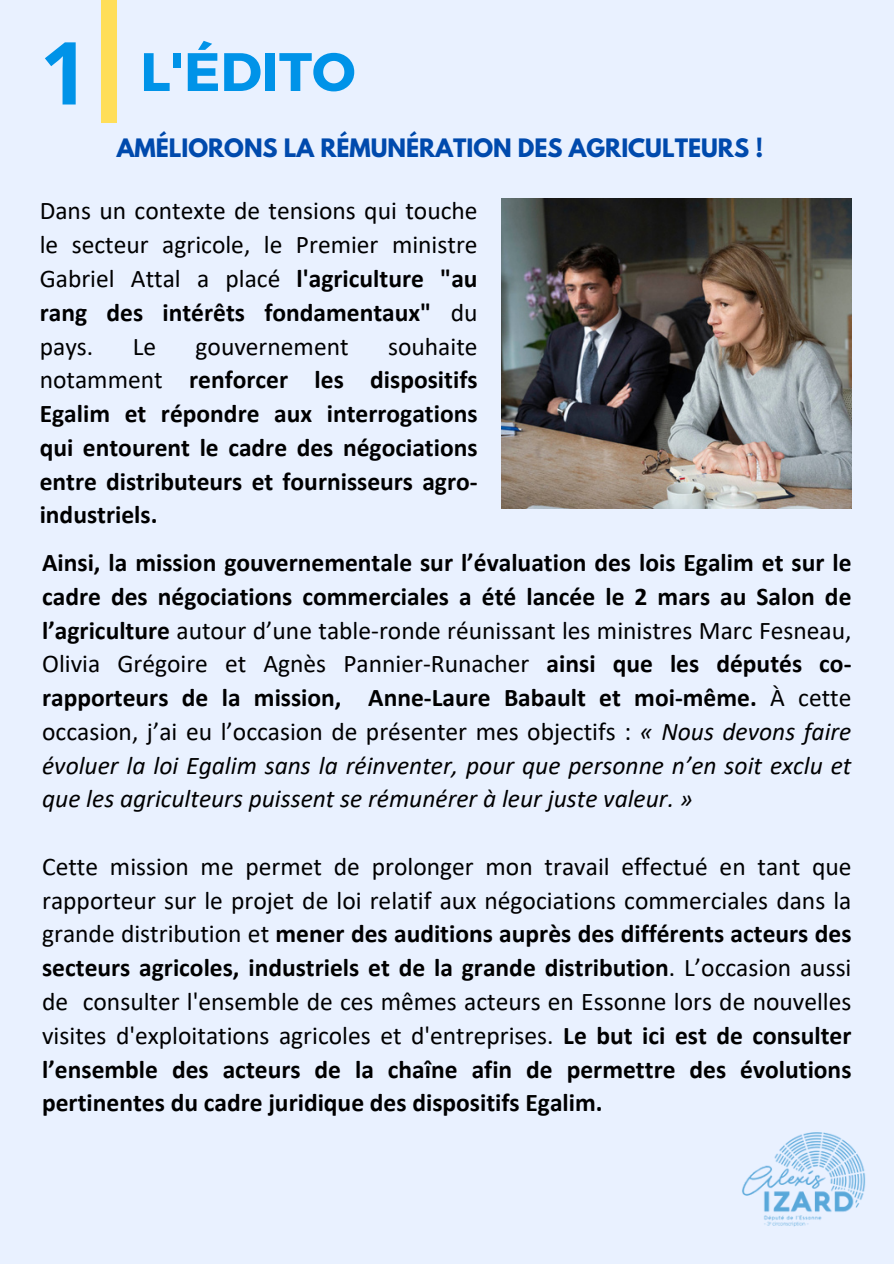
<style>
.page{position:relative;width:894px;height:1264px;background:#fff}
.page>*{position:absolute;margin:0;border:0;box-sizing:border-box;transform-origin:0 0}
.t1{font:700 87px "Open Sans";color:#0093e8}
.t2{font:700 54px "Montserrat";color:#0093e8}
.t3{font:700 25.5px/33.8px "Calibri";color:#000;text-align:justify}
.t4{font:25.5px/33.8px "Calibri";color:#000;text-align:justify}
.t5{font:700 22.5px "League Spartan";color:#004aad}
.s1{font-weight:700}
.s2{font-weight:400}
.s3{font-weight:400;font-style:italic}
</style>
<div class="page">
<div style="left:0;top:0;width:893px;height:1263px;background:#e9f1ff"></div>
<img style="left:742px;top:1132px;width:124px;height:95px">
<div style="left:102px;top:0;width:15px;height:123px;background:#ffde59"></div>
<img style="left:501px;top:199px;width:350px;height:309px">
<h2 class="t1" style="left:40px;top:12px;width:51px">1</h2>
<h2 class="t2" style="left:140px;top:37px;width:217px">L'ÉDITO</h2>
<p class="t5" style="left:117px;top:137px;width:647px">AMÉLIORONS LA RÉMUNÉRATION DES AGRICULTEURS !</p>
<p class="t4" style="left:40px;top:196px;width:439px">Dans un contexte de tensions qui touche le secteur agricole, le Premier ministre Gabriel Attal a placé <span class="s1">l'agriculture "au rang des intérêts fondamentaux"</span> du pays.</p>
<p class="t3" style="left:40px;top:331px;width:439px;text-indent:348px"><span class="s2">souhaite notamment</span> renforcer les dispositifs Egalim et répondre aux interrogations qui entourent le cadre des négociations entre distributeurs et fournisseurs agro&shy;industriels.</p>
<p class="t4" style="left:133px;top:331px;width:25px">Le</p>
<p class="t4" style="left:195px;top:331px;width:154px">gouvernement</p>
<p class="t3" style="left:42px;top:548px;width:810px">Ainsi, la mission gouvernementale sur l’évaluation des lois Egalim et sur le cadre des négociations commerciales a été lancée le 2 mars au Salon de l’agriculture <span class="s2">autour d’une table-ronde réunissant les ministres Marc Fesneau, Olivia Grégoire et Agnès Pannier-Runacher</span> ainsi que les députés co&shy;rapporteurs de la mission, Anne-Laure Babault et moi-même. <span class="s2">À cette occasion, j’ai eu l’occasion de présenter mes objectifs :</span> <span class="s3">« Nous devons faire évoluer la loi Egalim sans la réinventer, pour que personne n’en soit exclu et que les agriculteurs puissent se rémunérer à leur juste valeur. »</span></p>
<h1 class="t4" style="left:42px;top:851px;width:810px">Cette mission me permet de prolonger mon travail effectué en tant que rapporteur sur le projet de loi relatif aux négociations commerciales dans la grande distribution et <span class="s1">mener des auditions auprès des différents acteurs des secteurs agricoles, industriels et de la grande distribution</span>. L’occasion aussi de consulter l'ensemble de ces mêmes acteurs en Essonne lors de nouvelles visites d'exploitations agricoles et d'entreprises. <span class="s1">Le but ici est de consulter l’ensemble des acteurs de la chaîne afin de permettre des évolutions pertinentes du cadre juridique des dispositifs Egalim.</span></h1>
</div>
